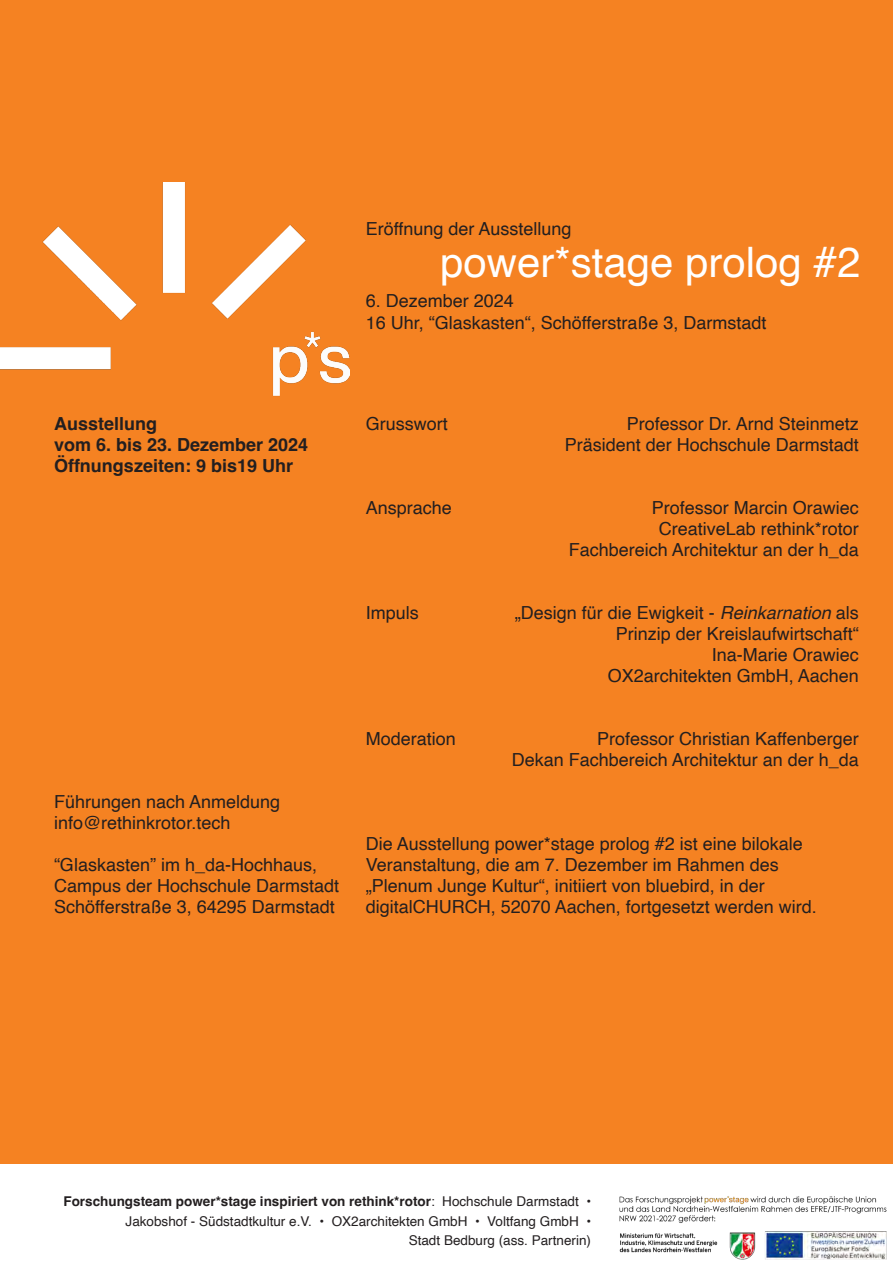
<style>
.page{position:relative;width:893px;height:1263px;background:#fff}
.page>*{position:absolute;margin:0;border:0;box-sizing:border-box;transform-origin:0 0}
.t1{font:42px "Helvetica";color:#fff}
.t2{font:18px/21px "Helvetica";color:#231f20}
.t3{font:700 18px "Helvetica";color:#231f20}
.t4{font:13.5px/19.5px "Helvetica";color:#231f20;text-align:right}
.s1{font-style:italic}
.s2{font-weight:700}
</style>
<div class="page">
<div style="left:0;top:0;width:893px;height:1163px;background:#f58222"></div>
<img style="left:619px;top:1196px;width:268px;height:64px">
<img style="left:1px;top:183px;width:349px;height:213px">
<p class="t2" style="left:366px;top:219px;width:207px">Eröffnung der Ausstellung</p>
<p class="t1" style="left:440px;top:230px;width:422px">power*stage prolog #2</p>
<p class="t2" style="left:366px;top:291px;width:150px">6. Dezember 2024</p>
<p class="t2" style="left:366px;top:312px;width:402px">16 Uhr, “Glaskasten“, Schöfferstraße 3, Darmstadt</p>
<p class="t3" style="left:54px;top:413px;width:105px">Ausstellung</p>
<p class="t3" style="left:54px;top:434px;width:256px">vom 6. bis 23. Dezember 2024</p>
<p class="t3" style="left:54px;top:455px;width:241px">Öffnungszeiten: 9 bis19 Uhr</p>
<p class="t2" style="left:54px;top:792px;width:228px">Führungen nach Anmeldung</p>
<p class="t2" style="left:54px;top:813px;width:178px">info@rethinkrotor.tech</p>
<p class="t2" style="left:54px;top:855px;width:287px">“Glaskasten” im h_da-Hochhaus,<br>Campus der Hochschule Darmstadt</p>
<p class="t2" style="left:54px;top:897px;width:282px">Schöfferstraße 3, 64295 Darmstadt</p>
<p class="t2" style="left:366px;top:414px;width:84px">Grusswort</p>
<p class="t2" style="left:627px;top:414px;width:234px">Professor Dr. Arnd Steinmetz</p>
<p class="t2" style="left:565px;top:435px;width:296px">Präsident der Hochschule Darmstadt</p>
<p class="t2" style="left:366px;top:498px;width:88px">Ansprache</p>
<p class="t2" style="left:652px;top:498px;width:209px">Professor Marcin Orawiec</p>
<p class="t2" style="left:659px;top:519px;width:202px">CreativeLab rethink*rotor</p>
<p class="t2" style="left:569px;top:540px;width:292px">Fachbereich Architektur an der h_da</p>
<p class="t2" style="left:366px;top:603px;width:55px">Impuls</p>
<p class="t2" style="left:515px;top:603px;width:346px;text-align:right">„Design für die Ewigkeit - <span class="s1">Reinkarnation</span> als<br>Prinzip der Kreislaufwirtschaft“</p>
<p class="t2" style="left:712px;top:645px;width:149px">Ina-Marie Orawiec</p>
<p class="t2" style="left:608px;top:666px;width:253px">OX2architekten GmbH, Aachen</p>
<p class="t2" style="left:366px;top:729px;width:92px">Moderation</p>
<p class="t2" style="left:597px;top:729px;width:263px">Professor Christian Kaffenberger</p>
<p class="t2" style="left:512px;top:750px;width:349px">Dekan Fachbereich Architektur an der h_da</p>
<p class="t2" style="left:366px;top:834px;width:439px">Die Ausstellung power*stage prolog #2 ist eine bilokale<br>Veranstaltung, die am 7. Dezember im Rahmen des</p>
<p class="t2" style="left:366px;top:876px;width:453px">„Plenum Junge Kultur“, initiiert von bluebird, in der digitalCHURCH, 52070 Aachen, fortgesetzt werden wird.</p>
<p class="t4" style="left:63px;top:1192px;width:529px"><span class="s2">Forschungsteam power*stage inspiriert von rethink*rotor</span>: Hochschule Darmstadt •<br>Jakobshof - Südstadtkultur e.V. • OX2architekten GmbH • Voltfang GmbH •</p>
<p class="t4" style="left:409px;top:1231px;width:184px">Stadt Bedburg (ass. Partnerin)</p>
</div>
